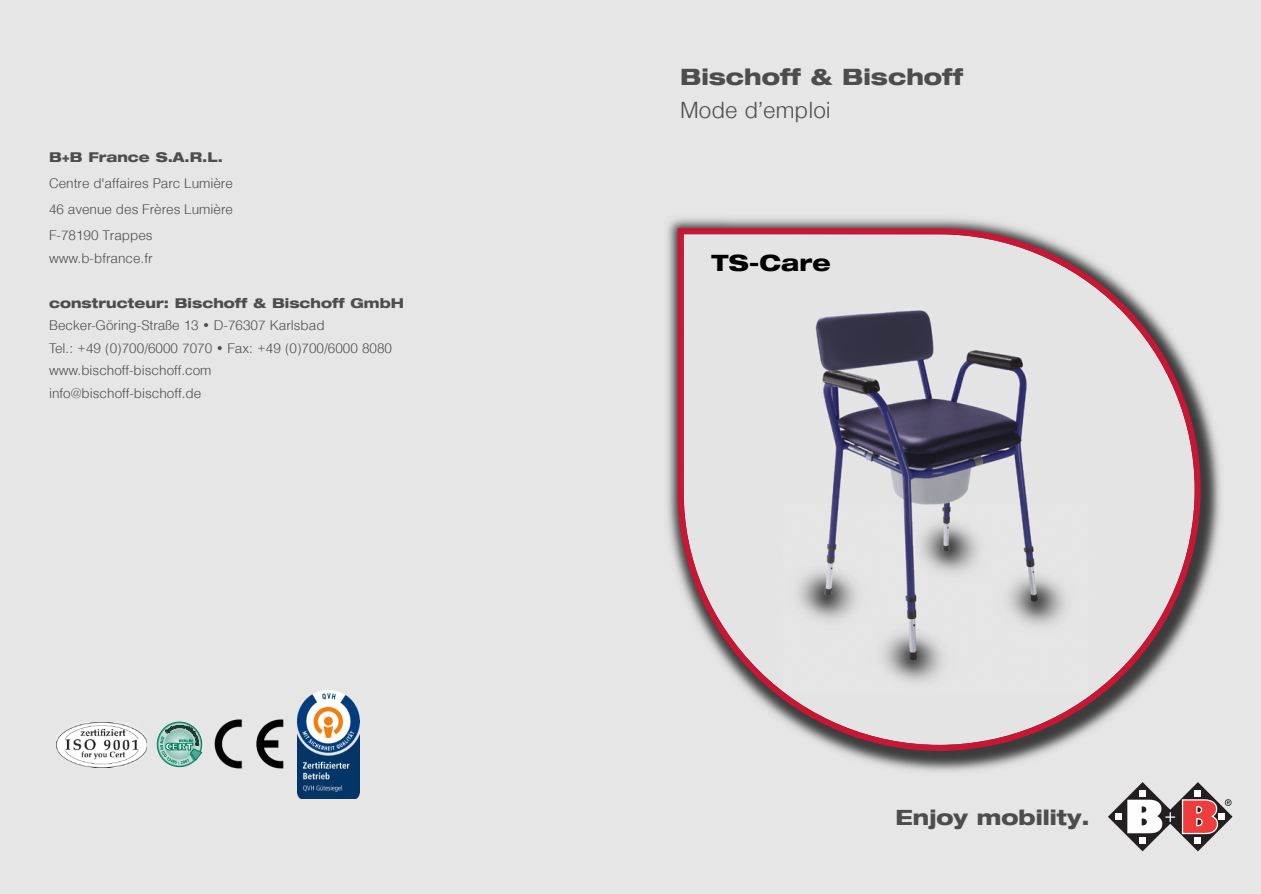
<style>
.page{position:relative;width:1261px;height:894px;background:#fff}
.page>*{position:absolute;margin:0;border:0;box-sizing:border-box;transform-origin:0 0}
.t1{font:800 expanded 22.5px "Helvetica Neue";color:#4d4d4d}
.t2{font:300 22.5px "Helvetica";color:#4d4d4d}
.t3{font:800 expanded 22.5px "Helvetica Neue";color:#000}
.t4{font:italic 800 expanded 21px "Helvetica Neue";color:#4d4d4d}
.t5{font:300 13.5px/22.5px "Helvetica";color:#4d4d4d}
.t6{font:300 13.5px/26px "Helvetica";color:#4d4d4d;text-align:justify}
.t7{font:800 expanded 13.5px "Helvetica Neue";color:#4d4d4d}
.s1{font-style:inherit}
</style>
<div class="page">
<div style="left:0;top:0;width:1260px;height:894px;background:#e6e6e6"></div>
<svg style="left:1108px;top:782px;width:124px;height:69px"></svg>
<img style="left:667px;top:218px;width:554px;height:554px">
<svg style="left:677px;top:228px;width:523px;height:523px"></svg>
<img style="left:57px;top:722px;width:90px;height:46px">
<img style="left:215px;top:719px;width:68px;height:49px">
<svg style="left:156px;top:721px;width:47px;height:47px"></svg>
<img style="left:297px;top:691px;width:62px;height:107px">
<p class="t7" style="left:49px;top:152px;width:175px">B+B France S.A.R.L.</p>
<p class="t6" style="left:49px;top:170px;width:185px">Centre d'affaires Parc Lumière 46 avenue des Frères Lumière <span class="s1">F-78</span>190 Trappes</p>
<p class="t5" style="left:49px;top:248px;width:105px">www.b-bfrance.fr</p>
<p class="t7" style="left:49px;top:297px;width:356px">constructeur: Bischoff &amp; Bischoff GmbH</p>
<p class="t5" style="left:49px;top:315px;width:344px">Becker-Göring-Straße 13 • D-76307 Karlsbad<br>Tel.: +49 (0)700/6000 7070 • Fax: +49 (0)700/6000 8080 www.bischoff-bischoff.com<br>info@bischoff-bischoff.de</p>
<h1 class="t1" style="left:680px;top:68px;width:284px">Bischoff &amp; Bischoff</h1>
<h1 class="t2" style="left:680px;top:101px;width:152px">Mode d’emploi</h1>
<h1 class="t3" style="left:711px;top:255px;width:121px">TS-Care</h1>
<h2 class="t4" style="left:895px;top:809px;width:195px">Enjoy mobility.</h2>
</div>
